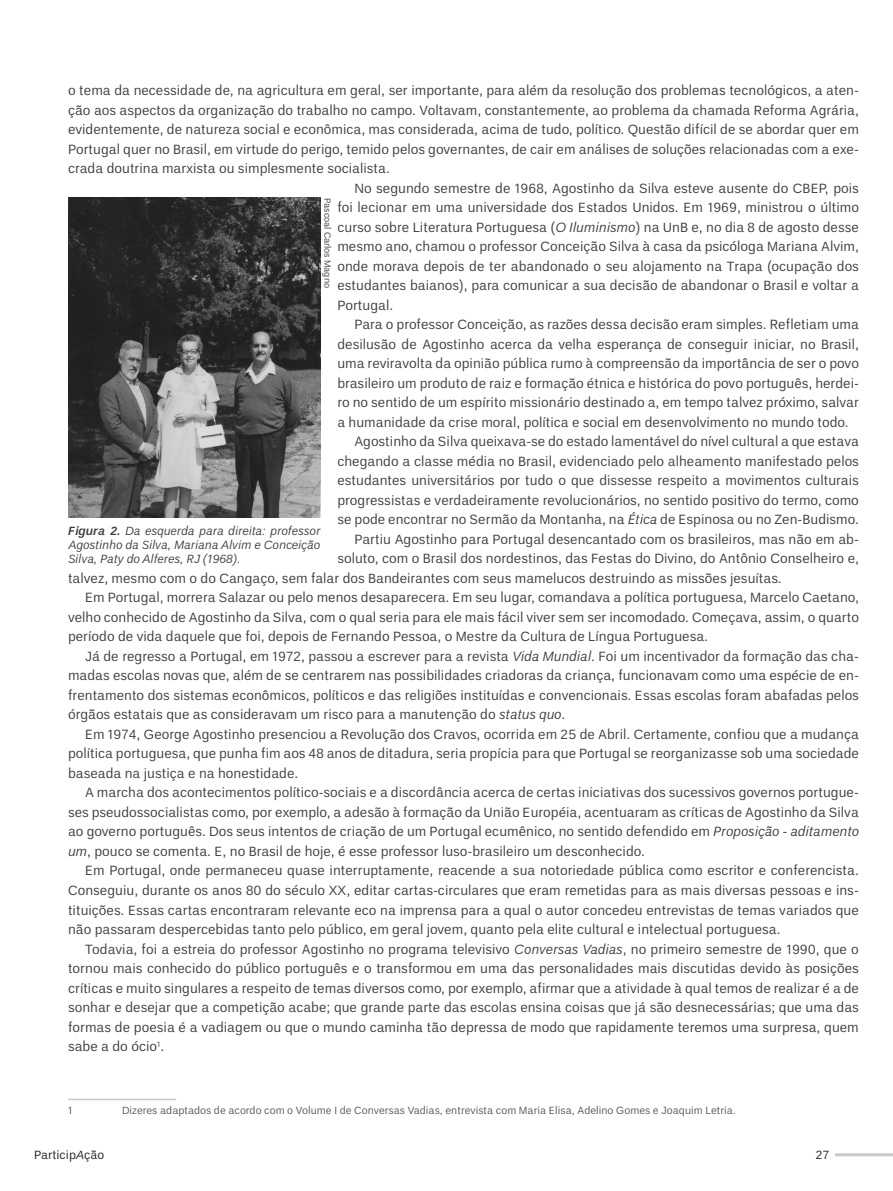
<style>
.page{position:relative;width:893px;height:1191px;background:#fff}
.page>*{position:absolute;margin:0;border:0;box-sizing:border-box;transform-origin:0 0}
.corpo_texto{font:13.5px/19.5px "Un B Pro";color:#3e3e3f;text-align:justify}
.legenda{font:italic 12px/14.4px "Un B Pro";color:#3e3e3f;text-align:justify}
.t1{font:12px "Un B Pro";color:#231f20}
.artigo_footnote{font:10.5px "Un B Pro";color:#57585a}
.creditos{font:9px "Un B Pro";letter-spacing:-.01em;color:#3e3e3f}
.s1{font-style:italic}
.s2{font-weight:700}
</style>
<div class="page">
<hr style="left:835px;top:1153px;width:58px;height:3px;background:#c7c8ca">
<hr style="left:68px;top:1098px;width:108px;height:2px;background:#c7c8ca">
<img style="left:68px;top:198px;width:252px;height:319px">
<p class="corpo_texto" style="left:68px;top:81px;width:792px">o tema da necessidade de, na agricultura em geral, ser importante, para além da resolução dos problemas tecnológicos, a aten&shy;ção aos aspectos da organização do trabalho no campo. Voltavam, constantemente, ao problema da chamada Reforma Agrária, evidentemente, de natureza social e econômica, mas considerada, acima de tudo, político. Questão difícil de se abordar quer em Portugal quer no Brasil, em virtude do perigo, temido pelos governantes, de cair em análises de soluções relacionadas com a exe&shy;crada doutrina marxista ou simplesmente socialista.</p>
<p class="corpo_texto" style="left:337px;top:178px;width:523px;text-indent:17px">No segundo semestre de 1968, Agostinho da Silva esteve ausente do CBEP, pois foi lecionar em uma universidade dos Estados Unidos. Em 1969, ministrou o último curso sobre Literatura Portuguesa (<span class="s1">O Iluminismo</span>) na UnB e, no dia 8 de agosto desse mesmo ano, chamou o professor Conceição Silva à casa da psicóloga Mariana Alvim, onde morava depois de ter abandonado o seu alojamento na Trapa (ocupação dos estudantes baianos), para comunicar a sua decisão de abandonar o Brasil e voltar a Portugal.</p>
<p class="corpo_texto" style="left:337px;top:315px;width:523px;text-indent:17px">Para o professor Conceição, as razões dessa decisão eram simples. Refletiam uma desilusão de Agostinho acerca da velha esperança de conseguir iniciar, no Brasil, uma reviravolta da opinião pública rumo à compreensão da importância de ser o povo brasileiro um produto de raiz e formação étnica e histórica do povo português, herdei&shy;ro no sentido de um espírito missionário destinado a, em tempo talvez próximo, salvar a humanidade da crise moral, política e social em desenvolvimento no mundo todo.</p>
<p class="corpo_texto" style="left:337px;top:432px;width:523px;text-indent:17px">Agostinho da Silva queixava-se do estado lamentável do nível cultural a que estava chegando a classe média no Brasil, evidenciado pelo alheamento manifestado pelos estudantes universitários por tudo o que dissesse respeito a movimentos culturais progressistas e verdadeiramente revolucionários, no sentido positivo do termo, como se pode encontrar no Sermão da Montanha, na <span class="s1">Ética</span> de Espinosa ou no Zen-Budismo.</p>
<p class="corpo_texto" style="left:354px;top:529px;width:506px">Partiu Agostinho para Portugal desencantado com os brasileiros, mas não em ab-</p>
<p class="corpo_texto" style="left:337px;top:549px;width:523px">soluto, com o Brasil dos nordestinos, das Festas do Divino, do Antônio Conselheiro e,</p>
<p class="corpo_texto" style="left:68px;top:568px;width:715px">talvez, mesmo com o do Cangaço, sem falar dos Bandeirantes com seus mamelucos destruindo as missões jesuítas.</p>
<p class="corpo_texto" style="left:68px;top:588px;width:792px;text-indent:17px">Em Portugal, morrera Salazar ou pelo menos desaparecera. Em seu lugar, comandava a política portuguesa, Marcelo Caetano, velho conhecido de Agostinho da Silva, com o qual seria para ele mais fácil viver sem ser incomodado. Começava, assim, o quarto período de vida daquele que foi, depois de Fernando Pessoa, o Mestre da Cultura de Língua Portuguesa.</p>
<p class="corpo_texto" style="left:68px;top:646px;width:792px;text-indent:17px">Já de regresso a Portugal, em 1972, passou a escrever para a revista <span class="s1">Vida Mundial</span>. Foi um incentivador da formação das cha&shy;madas escolas novas que, além de se centrarem nas possibilidades criadoras da criança, funcionavam como uma espécie de en&shy;frentamento dos sistemas econômicos, políticos e das religiões instituídas e convencionais. Essas escolas foram abafadas pelos órgãos estatais que as consideravam um risco para a manutenção do <span class="s1">status quo</span>.</p>
<p class="corpo_texto" style="left:68px;top:724px;width:792px;text-indent:17px">Em 1974, George Agostinho presenciou a Revolução dos Cravos, ocorrida em 25 de Abril. Certamente, confiou que a mudança política portuguesa, que punha fim aos 48 anos de ditadura, seria propícia para que Portugal se reorganizasse sob uma sociedade baseada na justiça e na honestidade.</p>
<p class="corpo_texto" style="left:68px;top:783px;width:792px;text-indent:17px">A marcha dos acontecimentos político-sociais e a discordância acerca de certas iniciativas dos sucessivos governos portugue&shy;ses pseudossocialistas como, por exemplo, a adesão à formação da União Européia, acentuaram as críticas de Agostinho da Silva ao governo português. Dos seus intentos de criação de um Portugal ecumênico, no sentido defendido em <span class="s1">Proposição - aditamento um</span>, pouco se comenta. E, no Brasil de hoje, é esse professor luso-brasileiro um desconhecido.</p>
<p class="corpo_texto" style="left:68px;top:861px;width:792px;text-indent:17px">Em Portugal, onde permaneceu quase interruptamente, reacende a sua notoriedade pública como escritor e conferencista.<br>Conseguiu, durante os anos 80 do século XX, editar cartas-circulares que eram remetidas para as mais diversas pessoas e ins&shy;tituições. Essas cartas encontraram relevante eco na imprensa para a qual o autor concedeu entrevistas de temas variados que não passaram despercebidas tanto pelo público, em geral jovem, quanto pela elite cultural e intelectual portuguesa.</p>
<p class="corpo_texto" style="left:68px;top:939px;width:792px;text-indent:17px">Todavia, foi a estreia do professor Agostinho no programa televisivo <span class="s1">Conversas Vadias</span>, no primeiro semestre de 1990, que o tornou mais conhecido do público português e o transformou em uma das personalidades mais discutidas devido às posições críticas e muito singulares a respeito de temas diversos como, por exemplo, afirmar que a atividade à qual temos de realizar é a de sonhar e desejar que a competição acabe; que grande parte das escolas ensina coisas que já são desnecessárias; que uma das formas de poesia é a vadiagem ou que o mundo caminha tão depressa de modo que rapidamente teremos uma surpresa, quem sabe a do ócio<sup>1</sup>.</p>
<p class="creditos" style="left:333px;top:198px;width:91px;rotate:90deg">Pascoal Carlos Magno</p>
<p class="legenda" style="left:68px;top:523px;width:254px"><span class="s2">Figura 2.</span> Da esquerda para direita: professor Agostinho da Silva, Mariana Alvim e Conceição Silva, Paty do Alferes, RJ (1968).</p>
<p class="artigo_footnote" style="left:68px;top:1104px;width:6px">1</p>
<p class="artigo_footnote" style="left:122px;top:1104px;width:615px">Dizeres adaptados de acordo com o Volume I de Conversas Vadias, entrevista com Maria Elisa, Adelino Gomes e Joaquim Letria.</p>
<p class="t1" style="left:34px;top:1148px;width:72px">Particip<span class="s1">A</span>ção</p>
<p class="t1" style="left:816px;top:1148px;width:15px">27</p>
</div>
